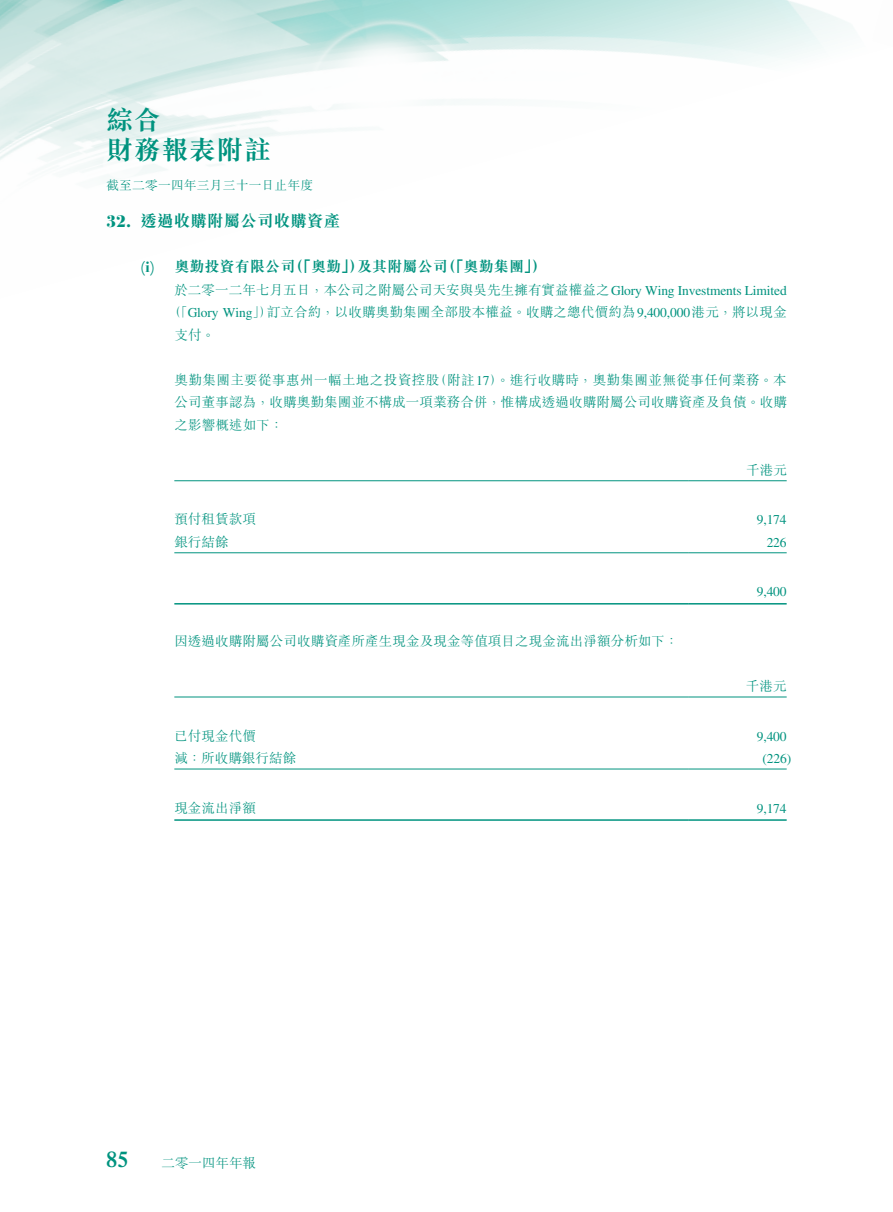
<style>
.page{position:relative;width:893px;height:1212px;background:#fff}
.page>*{position:absolute;margin:0;border:0;box-sizing:border-box;transform-origin:0 0}
.t1{font:700 27px/30px "M Sung HK";letter-spacing:.02em;color:#00937f}
.t2{font:600 22.5px "Times LT Std";color:#00937f}
.t3{font:700 16.5px "M Sung HK";letter-spacing:.01em;color:#00937f}
.t4{font:900 16.5px "Bauer Bodoni Std";color:#00937f}
.t5{font:700 15px "M Sung HK";letter-spacing:.01em;color:#00937f}
.t6{font:700 15px "Bauer Bodoni Std";color:#00937f}
.t7{font:300 13.5px/22.5px "M Sung HK";letter-spacing:.01em;color:#00937f;text-align:right}
.t8{font:13.5px "Times LT Std";letter-spacing:-.01em;color:#00937f}
.t9{font:300 13.5px "M Sung HK";letter-spacing:.035em;color:#00937f}
.t10{font:300 12.75px "M Sung HK";letter-spacing:.015em;color:#00937f}
.s1{font-family:"Times LT Std";font-weight:400}
.s2{font-family:"M Sung HK";font-weight:300}
</style>
<div class="page">
<hr style="left:174px;top:480px;width:515px;height:1px;background:#00937f">
<hr style="left:689px;top:480px;width:98px;height:1px;background:#00937f">
<hr style="left:174px;top:552px;width:515px;height:1px;background:#00937f">
<hr style="left:689px;top:552px;width:98px;height:1px;background:#00937f">
<hr style="left:174px;top:603px;width:515px;height:1px;background:#00937f">
<hr style="left:689px;top:603px;width:98px;height:1px;background:#00937f">
<hr style="left:174px;top:697px;width:515px;height:1px;background:#00937f">
<hr style="left:689px;top:697px;width:98px;height:1px;background:#00937f">
<hr style="left:174px;top:769px;width:515px;height:1px;background:#00937f">
<hr style="left:689px;top:769px;width:98px;height:1px;background:#00937f">
<hr style="left:174px;top:819px;width:515px;height:2px;background:#00937f">
<hr style="left:689px;top:819px;width:98px;height:2px;background:#00937f">
<h1 class="t1" style="left:106px;top:105px;width:166px">綜合<br>財務報表附註</h1>
<p class="t10" style="left:106px;top:176px;width:208px">截至二零一四年三月三十一日止年度</p>
<p class="t3" style="left:140px;top:213px;width:201px">透過收購附屬公司收購資產</p>
<p class="t4" style="left:106px;top:212px;width:26px">32.</p>
<p class="t6" style="left:140px;top:258px;width:16px">)i(</p>
<p class="t5" style="left:289px;top:259px;width:76px">（「奧勤」）</p>
<p class="t5" style="left:441px;top:259px;width:106px">（「奧勤集團 (「</p>
<p class="t5" style="left:174px;top:259px;width:123px">奧勤投資有限公司</p>
<p class="t5" style="left:357px;top:259px;width:92px">及其附屬公司</p>
<p class="t7" style="left:174px;top:278px;width:614px">於二零一二年七月五日，本公司之附屬公司天安與吳先生擁有實益權益之<span class="s1">Glory Wing Investments Limited</span>訂立合約，以收購奧勤集團全部股本權益。收購之總代價約為<span class="s1">9,400,000</span>港元，將以現金</p>
<p class="t8" style="left:168px;top:305px;width:106px"><span class="s2">（「</span>Glory Wing<span class="s2">」）</span></p>
<p class="t7" style="left:174px;top:323px;width:42px">支付。</p>
<p class="t7" style="left:174px;top:368px;width:614px;text-align:left">奧勤集團主要從事惠州一幅土地之投資控股<br>公司董事認為，收購奧勤集團並不構成一項業務合併，惟構成透過收購附屬公司收購資產及負債。收購之影響概述如下：</p>
<p class="t7" style="left:746px;top:458px;width:42px">千港元</p>
<p class="t8" style="left:757px;top:512px;width:31px">9,174</p>
<p class="t9" style="left:433px;top:370px;width:355px">（附註<span class="s1">17</span>）。進行收購時，奧勤集團並無從事任何業務。本</p>
<p class="t7" style="left:174px;top:507px;width:83px">預付租賃款項</p>
<p class="t7" style="left:174px;top:530px;width:56px">銀行結餘</p>
<p class="t7" style="left:174px;top:629px;width:506px">因透過收購附屬公司收購資產所產生現金及現金等值項目之現金流出淨額分析如下：</p>
<p class="t7" style="left:174px;top:724px;width:83px">已付現金代價</p>
<p class="t7" style="left:174px;top:746px;width:124px">減：所收購銀行結餘</p>
<p class="t7" style="left:174px;top:796px;width:83px">現金流出淨額</p>
<p class="t8" style="left:767px;top:535px;width:21px">226</p>
<p class="t8" style="left:757px;top:584px;width:31px">9,400</p>
<p class="t7" style="left:746px;top:674px;width:42px">千港元</p>
<p class="t8" style="left:757px;top:728px;width:31px">9,400</p>
<p class="t8" style="left:762px;top:751px;width:30px">)226(</p>
<p class="t8" style="left:757px;top:800px;width:31px">9,174</p>
<h2 class="t2" style="left:106px;top:1146px;width:24px">85</h2>
<p class="t7" style="left:162px;top:1151px;width:96px">二零一四年年報</p>
</div>
